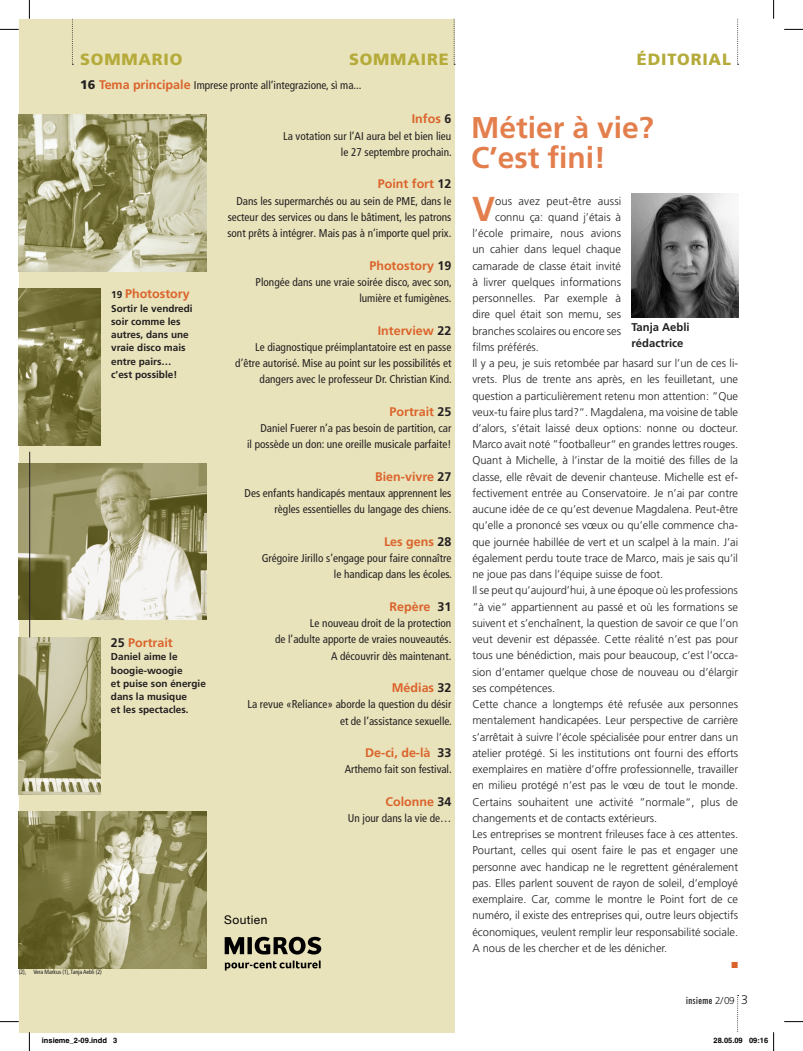
<style>
.page{position:relative;width:803px;height:1051px;background:#fff}
.page>*{position:absolute;margin:0;border:0;box-sizing:border-box;transform-origin:0 0}
.t1{font:700 34.5px "Frutiger";color:#e37e4d}
.t2{font:700 30px/30px "Frutiger";color:#e37e4d}
.t3{font:900 16.25px "Frutiger";letter-spacing:.05em;color:#b5ab3a}
.t4{font:700 12.5px "Frutiger";color:#db632b}
.t5{font:12px "Helvetica Neue";letter-spacing:.035em;color:#000}
.t6{font:300 11.25px "Frutiger";color:#231f20}
.t7{font:condensed 11.25px/16.2px "Frutiger";color:#231f20;text-align:right}
.t8{font:700 11.25px/16.2px "Frutiger";color:#231f20}
.t9{font:700 10px/13.2px "Frutiger";color:#231f20}
.t10{font:condensed 10px "Futura";letter-spacing:.05em;color:#231f20}
.t11{font:8.75px "Zapf Dingbats ITC";color:#db632b}
.t12{font:7.5px "Helvetica";color:#000}
.t13{font:condensed 6.25px "Frutiger";letter-spacing:-.01em;color:#231f20;scale:.96 1}
.s1{font-weight:900;font-stretch:normal;font-size:12.5px}
.s2{font-weight:700;font-stretch:normal;font-size:12.5px;color:#db632b}
.s3{font-size:10px;color:#231f20}
.s4{color:#231f20}
.s5{font-family:"Frutiger";font-weight:300;font-stretch:normal}
.s6{font-family:"Frutiger";font-weight:300;font-stretch:normal;font-size:12.5px}
</style>
<div class="page">
<div style="left:19px;top:19px;width:435px;height:1013px;background:#e8e3bb"></div>
<svg style="left:737px;top:19px;width:2px;height:46px"></svg>
<svg style="left:72px;top:19px;width:1px;height:46px"></svg>
<svg style="left:225px;top:937px;width:96px;height:17px"></svg>
<svg style="left:225px;top:960px;width:96px;height:10px"></svg>
<svg style="left:454px;top:19px;width:1px;height:46px"></svg>
<img style="left:19px;top:289px;width:81px;height:156px">
<img style="left:19px;top:114px;width:188px;height:157px">
<img style="left:632px;top:194px;width:106px;height:123px">
<img style="left:19px;top:637px;width:81px;height:157px">
<img style="left:19px;top:463px;width:188px;height:157px">
<hr style="left:29px;top:452px;width:1px;height:185px;background:#231f20">
<img style="left:19px;top:812px;width:188px;height:156px">
<svg style="left:0;top:29px;width:19px;height:1px"></svg>
<svg style="left:784px;top:29px;width:19px;height:1px"></svg>
<svg style="left:0;top:1021px;width:19px;height:1px"></svg>
<svg style="left:784px;top:1021px;width:19px;height:1px"></svg>
<svg style="left:29px;top:0;width:1px;height:19px"></svg>
<svg style="left:29px;top:1032px;width:1px;height:19px"></svg>
<svg style="left:773px;top:0;width:1px;height:19px"></svg>
<svg style="left:737px;top:995px;width:2px;height:37px"></svg>
<svg style="left:773px;top:1032px;width:1px;height:19px"></svg>
<h3 class="t3" style="left:80px;top:49px;width:104px">SOMMARIO</h3>
<h3 class="t3" style="left:637px;top:49px;width:96px">ÉDITORIAL</h3>
<p class="t7" style="left:80px;top:77px;width:283px"><span class="s1">16</span> <span class="s2">Tema principale</span> Imprese pronte all‘integrazione, sì ma...</p>
<h3 class="t3" style="left:349px;top:49px;width:101px">SOMMAIRE</h3>
<p class="t4" style="left:111px;top:287px;width:80px"><span class="s3">19</span> Photostory</p>
<p class="t9" style="left:111px;top:301px;width:83px">Sortir le vendredi soir comme les autres, dans une vraie disco mais entre pairs… c’est possible!</p>
<p class="t4" style="left:111px;top:635px;width:63px"><span class="s4">25</span> Portrait</p>
<p class="t9" style="left:111px;top:650px;width:97px">Daniel aime le boogie-woogie<br>et puise son énergie dans la musique<br>et les spectacles.</p>
<p class="t4" style="left:412px;top:112px;width:41px">Infos <span class="s4">6</span></p>
<p class="t7" style="left:283px;top:128px;width:170px">La votation sur l’AI aura bel et bien lieu le 27 septembre prochain.</p>
<p class="t4" style="left:378px;top:177px;width:75px">Point fort <span class="s4">12</span></p>
<p class="t7" style="left:227px;top:193px;width:225px;text-align:justify;text-indent:9px">Dans les supermarchés ou au sein de PME, dans le secteur des services ou dans le bâtiment, les patrons sont prêts à intégrer. Mais pas à n’importe quel prix.</p>
<p class="t4" style="left:369px;top:258px;width:83px">Photostory <span class="s4">19</span></p>
<p class="t7" style="left:256px;top:274px;width:198px">Plongée dans une vraie soirée disco, avec son, lumière et fumigènes.</p>
<p class="t4" style="left:378px;top:323px;width:75px">Interview <span class="s4">22</span></p>
<p class="t7" style="left:235px;top:339px;width:218px">Le diagnostique préimplantatoire est en passe d’être autorisé. Mise au point sur les possibilités et dangers avec le professeur Dr. Christian Kind.</p>
<p class="t4" style="left:389px;top:404px;width:63px">Portrait <span class="s4">25</span></p>
<p class="t7" style="left:247px;top:420px;width:206px">Daniel Fuerer n’a pas besoin de partition, car<br>il possède un don: une oreille musicale parfaite!</p>
<p class="t4" style="left:375px;top:469px;width:78px">Bien-vivre <span class="s4">27</span></p>
<p class="t7" style="left:245px;top:485px;width:208px">Des enfants handicapés mentaux apprennent les règles essentielles du langage des chiens.</p>
<p class="t4" style="left:384px;top:534px;width:69px">Les gens <span class="s4">28</span></p>
<p class="t7" style="left:262px;top:550px;width:192px">Grégoire Jirillo s’engage pour faire connaître le handicap dans les écoles.</p>
<p class="t4" style="left:389px;top:599px;width:63px">Repère <span class="s4">31</span></p>
<p class="t7" style="left:275px;top:615px;width:178px">Le nouveau droit de la protection<br>de l’adulte apporte de vraies nouveautés.<br>A découvrir dès maintenant.</p>
<p class="t4" style="left:392px;top:680px;width:61px">Médias <span class="s4">32</span></p>
<p class="t7" style="left:248px;top:696px;width:206px">La revue «Reliance» aborde la question du désir et de l’assistance sexuelle.</p>
<p class="t4" style="left:365px;top:745px;width:88px">De-ci, de-là <span class="s4">33</span></p>
<p class="t7" style="left:345px;top:761px;width:109px">Arthemo fait son festival.</p>
<p class="t4" style="left:385px;top:794px;width:67px">Colonne <span class="s4">34</span></p>
<p class="t7" style="left:348px;top:810px;width:105px">Un jour dans la vie de…</p>
<p class="t13" style="left:0;top:968px;width:107px">ne Roth (2), Vera Markus (1), Tanja Aebli (2)</p>
<p class="t5" style="left:224px;top:913px;width:45px">Soutien</p>
<h2 class="t2" style="left:471px;top:112px;width:184px">Métier à vie?<br>C’est fini!</h2>
<h1 class="t1" style="left:472px;top:189px;width:25px">V</h1>
<p class="t6" style="left:495px;top:194px;width:128px">ous avez peut-être aussi</p>
<p class="t6" style="left:495px;top:211px;width:128px">connu ça: quand j’étais à</p>
<p class="t6" style="left:472px;top:227px;width:150px">l’école primaire, nous avions</p>
<p class="t6" style="left:472px;top:243px;width:150px">un cahier dans lequel chaque</p>
<p class="t6" style="left:472px;top:259px;width:150px">camarade de classe était invité</p>
<p class="t6" style="left:472px;top:276px;width:150px">à livrer quelques informations</p>
<p class="t6" style="left:472px;top:292px;width:150px">personnelles. Par exemple à</p>
<p class="t6" style="left:472px;top:308px;width:150px">dire quel était son memu, ses</p>
<p class="t6" style="left:472px;top:324px;width:150px">branches scolaires ou encore ses</p>
<p class="t6" style="left:472px;top:340px;width:68px">films préférés.</p>
<p class="t6" style="left:472px;top:357px;width:267px">Il y a peu, je suis retombée par hasard sur l’un de ces li-</p>
<p class="t6" style="left:472px;top:373px;width:267px">vrets. Plus de trente ans après, en les feuilletant, une</p>
<p class="t6" style="left:472px;top:389px;width:267px">question a particulièrement retenu mon attention: ”Que</p>
<p class="t6" style="left:472px;top:405px;width:267px">veux-tu faire plus tard?“. Magdalena, ma voisine de table</p>
<p class="t6" style="left:472px;top:422px;width:267px">d’alors, s’était laissé deux options: nonne ou docteur.</p>
<p class="t6" style="left:472px;top:438px;width:267px">Marco avait noté ”footballeur“ en grandes lettres rouges.</p>
<p class="t6" style="left:472px;top:454px;width:267px">Quant à Michelle, à l’instar de la moitié des filles de la</p>
<p class="t6" style="left:472px;top:470px;width:267px">classe, elle rêvait de devenir chanteuse. Michelle est ef-</p>
<p class="t6" style="left:472px;top:487px;width:267px">fectivement entrée au Conservatoire. Je n’ai par contre</p>
<p class="t6" style="left:472px;top:503px;width:267px">aucune idée de ce qu’est devenue Magdalena. Peut-être</p>
<p class="t6" style="left:472px;top:519px;width:267px">qu’elle a prononcé ses vœux ou qu’elle commence cha-</p>
<p class="t6" style="left:472px;top:535px;width:267px">que journée habillée de vert et un scalpel à la main. J’ai</p>
<p class="t6" style="left:472px;top:552px;width:267px">également perdu toute trace de Marco, mais je sais qu’il</p>
<p class="t6" style="left:472px;top:568px;width:192px">ne joue pas dans l’équipe suisse de foot.</p>
<p class="t6" style="left:472px;top:584px;width:267px">Il se peut qu’aujourd’hui, à une époque où les professions</p>
<p class="t6" style="left:472px;top:600px;width:267px">”à vie“ appartiennent au passé et où les formations se</p>
<p class="t6" style="left:472px;top:617px;width:267px">suivent et s’enchaînent, la question de savoir ce que l’on</p>
<p class="t6" style="left:472px;top:633px;width:267px">veut devenir est dépassée. Cette réalité n’est pas pour</p>
<p class="t6" style="left:472px;top:649px;width:267px">tous une bénédiction, mais pour beaucoup, c’est l’occa-</p>
<p class="t6" style="left:472px;top:665px;width:267px">sion d’entamer quelque chose de nouveau ou d’élargir</p>
<p class="t6" style="left:472px;top:682px;width:84px">ses compétences.</p>
<p class="t6" style="left:472px;top:698px;width:267px">Cette chance a longtemps été refusée aux personnes</p>
<p class="t6" style="left:472px;top:714px;width:267px">mentalement handicapées. Leur perspective de carrière</p>
<p class="t6" style="left:472px;top:730px;width:267px">s’arrêtait à suivre l’école spécialisée pour entrer dans un</p>
<p class="t6" style="left:472px;top:747px;width:267px">atelier protégé. Si les institutions ont fourni des efforts</p>
<p class="t6" style="left:472px;top:763px;width:267px">exemplaires en matière d’offre professionnelle, travailler</p>
<p class="t6" style="left:472px;top:779px;width:267px">en milieu protégé n’est pas le vœu de tout le monde.</p>
<p class="t6" style="left:472px;top:795px;width:267px">Certains souhaitent une activité ”normale“, plus de</p>
<p class="t6" style="left:472px;top:812px;width:187px">changements et de contacts extérieurs.</p>
<p class="t6" style="left:472px;top:828px;width:267px">Les entreprises se montrent frileuses face à ces attentes.</p>
<p class="t6" style="left:472px;top:844px;width:267px">Pourtant, celles qui osent faire le pas et engager une</p>
<p class="t6" style="left:472px;top:860px;width:267px">personne avec handicap ne le regrettent généralement</p>
<p class="t6" style="left:472px;top:877px;width:267px">pas. Elles parlent souvent de rayon de soleil, d’employé</p>
<p class="t6" style="left:472px;top:893px;width:267px">exemplaire. Car, comme le montre le Point fort de ce</p>
<p class="t6" style="left:472px;top:909px;width:267px">numéro, il existe des entreprises qui, outre leurs objectifs</p>
<p class="t6" style="left:472px;top:925px;width:267px">économiques, veulent remplir leur responsabilité sociale.</p>
<p class="t6" style="left:472px;top:942px;width:196px">A nous de les chercher et de les dénicher.</p>
<p class="t11" style="left:731px;top:961px;width:8px">■</p>
<p class="t8" style="left:631px;top:318px;width:59px">Tanja Aebli rédactrice</p>
<p class="t10" style="left:686px;top:994px;width:63px">insieme <span class="s5">2/09</span> <span class="s6">3</span></p>
<p class="t12" style="left:42px;top:1036px;width:77px">insieme_2-09.indd 3</p>
<p class="t12" style="left:713px;top:1036px;width:56px">28.05.09 09:16</p>
</div>
